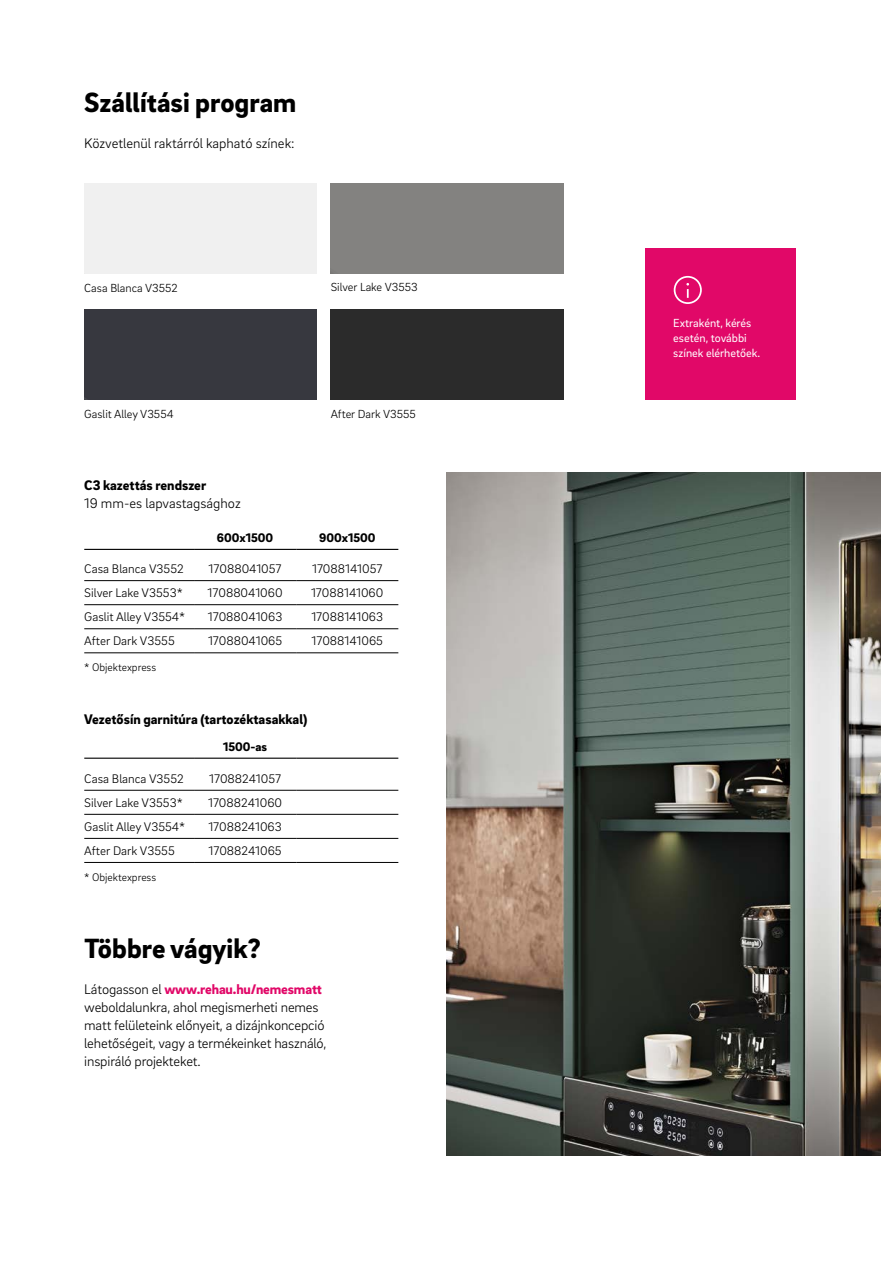
<style>
.page{position:relative;width:881px;height:1263px;background:#fff}
.page>*{position:absolute;margin:0;border:0;box-sizing:border-box;transform-origin:0 0}
._06__Subhead_-_19pt{font:900 28.5px "Brix Sans";color:#000}
._16__Body_text_-_9_5{font:300 14.25px/18px "Brix Sans";letter-spacing:-.01em;color:#000}
._16__Body_text_-_9_5-2{font:900 14.25px "Brix Sans";color:#000}
._14__Body_subline{font:900 14.25px "Brix Sans";color:#000}
._70__8_5pt_-_table_c{font:300 12.75px "Brix Sans";color:#000}
._70__8_5pt_-_table_h{font:900 12.75px "Brix Sans";color:#000}
._30__Caption_-_8pt{font:300 12px "Brix Sans";color:#000}
._42__Info_box_-_head{font:12px/15px "Brix Sans";color:#fff}
._70__7_5pt_-_footer{font:300 11.25px "Brix Sans";color:#000}
.s1{font-weight:900;color:#e10868}
</style>
<div class="page">
<div style="left:645px;top:248px;width:150px;height:152px;background:#e10868"></div>
<svg style="left:673px;top:276px;width:28px;height:28px"></svg>
<img style="left:446px;top:472px;width:434px;height:684px">
<div style="left:330px;top:310px;width:233px;height:90px;background:#2b2b2b"></div>
<hr style="left:84px;top:580px;width:110px;height:1px;background:#000">
<hr style="left:194px;top:580px;width:102px;height:1px;background:#000">
<hr style="left:296px;top:580px;width:102px;height:1px;background:#000">
<hr style="left:84px;top:604px;width:110px;height:1px;background:#000">
<hr style="left:194px;top:604px;width:102px;height:1px;background:#000">
<hr style="left:296px;top:604px;width:102px;height:1px;background:#000">
<hr style="left:84px;top:628px;width:110px;height:1px;background:#000">
<hr style="left:194px;top:628px;width:102px;height:1px;background:#000">
<hr style="left:296px;top:628px;width:102px;height:1px;background:#000">
<hr style="left:84px;top:652px;width:110px;height:1px;background:#000">
<hr style="left:194px;top:652px;width:102px;height:1px;background:#000">
<hr style="left:296px;top:652px;width:102px;height:1px;background:#000">
<hr style="left:194px;top:549px;width:102px;height:1px;background:#000">
<hr style="left:296px;top:549px;width:102px;height:1px;background:#000">
<hr style="left:84px;top:549px;width:110px;height:1px;background:#000">
<hr style="left:84px;top:790px;width:110px;height:1px;background:#000">
<hr style="left:194px;top:790px;width:102px;height:1px;background:#000">
<hr style="left:296px;top:790px;width:102px;height:1px;background:#000">
<hr style="left:84px;top:814px;width:110px;height:1px;background:#000">
<hr style="left:194px;top:814px;width:102px;height:1px;background:#000">
<hr style="left:296px;top:814px;width:102px;height:1px;background:#000">
<hr style="left:84px;top:838px;width:110px;height:1px;background:#000">
<hr style="left:194px;top:838px;width:102px;height:1px;background:#000">
<hr style="left:296px;top:838px;width:102px;height:1px;background:#000">
<hr style="left:296px;top:862px;width:102px;height:1px;background:#000">
<hr style="left:84px;top:862px;width:110px;height:1px;background:#000">
<hr style="left:194px;top:862px;width:102px;height:1px;background:#000">
<hr style="left:194px;top:758px;width:102px;height:1px;background:#000">
<hr style="left:296px;top:758px;width:102px;height:1px;background:#000">
<hr style="left:84px;top:758px;width:110px;height:1px;background:#000">
<div style="left:84px;top:310px;width:232px;height:90px;background:#37383f"></div>
<p class="_06__Subhead_-_19pt" style="left:84px;top:83px;width:213px">Szállítási program</p>
<p class="_16__Body_text_-_9_5" style="left:84px;top:133px;width:212px">Közvetlenül raktárról kapható színek:</p>
<p class="_30__Caption_-_8pt" style="left:84px;top:280px;width:95px">Casa Blanca V3552</p>
<p class="_30__Caption_-_8pt" style="left:330px;top:279px;width:88px">Silver Lake V3553</p>
<p class="_30__Caption_-_8pt" style="left:84px;top:406px;width:91px">Gaslit Alley V3554</p>
<p class="_14__Body_subline" style="left:84px;top:475px;width:123px">C3 kazettás rendszer</p>
<p class="_16__Body_text_-_9_5" style="left:84px;top:493px;width:158px">19 mm-es lapvastagsághoz</p>
<p class="_30__Caption_-_8pt" style="left:330px;top:406px;width:87px">After Dark V3555</p>
<p class="_70__8_5pt_-_table_h" style="left:217px;top:529px;width:58px">600x1500</p>
<p class="_70__8_5pt_-_table_h" style="left:319px;top:529px;width:58px">900x1500</p>
<p class="_70__8_5pt_-_table_c" style="left:84px;top:560px;width:101px">Casa Blanca V3552</p>
<p class="_70__8_5pt_-_table_c" style="left:208px;top:560px;width:74px">17088041057</p>
<p class="_70__8_5pt_-_table_c" style="left:312px;top:560px;width:72px">17088141057</p>
<p class="_70__8_5pt_-_table_c" style="left:84px;top:585px;width:100px">Silver Lake V3553*</p>
<p class="_70__8_5pt_-_table_c" style="left:207px;top:585px;width:76px">17088041060</p>
<p class="_70__8_5pt_-_table_c" style="left:311px;top:585px;width:74px">17088141060</p>
<p class="_70__8_5pt_-_table_c" style="left:84px;top:609px;width:102px">Gaslit Alley V3554*</p>
<p class="_70__8_5pt_-_table_c" style="left:208px;top:609px;width:76px">17088041063</p>
<p class="_70__8_5pt_-_table_c" style="left:311px;top:609px;width:73px">17088141063</p>
<p class="_70__8_5pt_-_table_c" style="left:84px;top:633px;width:92px">After Dark V3555</p>
<p class="_70__8_5pt_-_table_c" style="left:208px;top:633px;width:76px">17088041065</p>
<p class="_70__8_5pt_-_table_c" style="left:311px;top:633px;width:73px">17088141065</p>
<p class="_70__7_5pt_-_footer" style="left:84px;top:660px;width:73px">* Objektexpress</p>
<p class="_16__Body_text_-_9_5-2" style="left:84px;top:709px;width:224px">Vezetősín garnitúra (tartozéktasakkal)</p>
<p class="_70__8_5pt_-_table_h" style="left:223px;top:738px;width:46px">1500-as</p>
<p class="_70__8_5pt_-_table_c" style="left:84px;top:770px;width:101px">Casa Blanca V3552</p>
<p class="_70__8_5pt_-_table_c" style="left:209px;top:770px;width:73px">17088241057</p>
<p class="_70__8_5pt_-_table_c" style="left:84px;top:794px;width:100px">Silver Lake V3553*</p>
<p class="_70__8_5pt_-_table_c" style="left:208px;top:794px;width:75px">17088241060</p>
<p class="_70__8_5pt_-_table_c" style="left:84px;top:818px;width:102px">Gaslit Alley V3554*</p>
<p class="_70__8_5pt_-_table_c" style="left:208px;top:818px;width:75px">17088241063</p>
<p class="_70__8_5pt_-_table_c" style="left:84px;top:842px;width:92px">After Dark V3555</p>
<p class="_70__8_5pt_-_table_c" style="left:208px;top:842px;width:75px">17088241065</p>
<p class="_70__7_5pt_-_footer" style="left:84px;top:870px;width:73px">* Objektexpress</p>
<p class="_06__Subhead_-_19pt" style="left:84px;top:929px;width:178px">Többre vágyik?</p>
<p class="_16__Body_text_-_9_5" style="left:84px;top:979px;width:244px">Látogasson el <span class="s1">www.rehau.hu/nemesmatt </span>weboldalunkra, ahol megismerheti nemes matt felületeink előnyeit, a dizájnkoncepció lehetőségeit, vagy a termékeinket használó, inspiráló projekteket.</p>
<p class="_42__Info_box_-_head" style="left:673px;top:315px;width:89px">Extraként, kérés esetén, további színek elérhetőek.</p>
</div>
